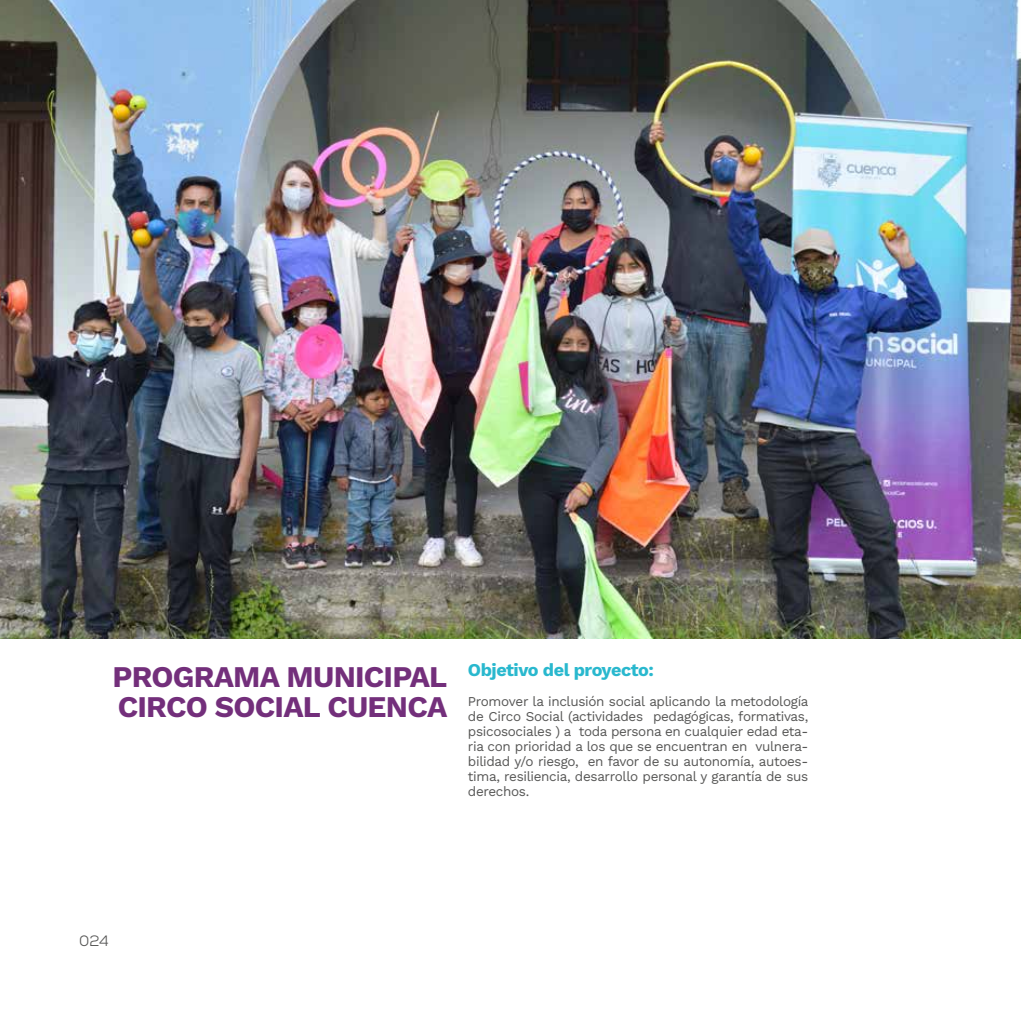
<style>
.page{position:relative;width:1021px;height:1021px;background:#fff}
.page>*{position:absolute;margin:0;border:0;box-sizing:border-box;transform-origin:0 0}
.t1{font:700 30px/30px "Work Sans";letter-spacing:-.025em;color:#732f7b}
.t2{font:700 18px "Work Sans";letter-spacing:-.025em;color:#29b8ce}
.t3{font:15px "Nexa";color:#575756}
.t4{font:13.5px/15px "Work Sans";letter-spacing:-.025em;color:#575756;text-align:justify}
</style>
<div class="page">
<img style="left:0;top:0;width:1020px;height:638px">
<h1 class="t1" style="left:112px;top:660px;width:336px">PROGRAMA MUNICIPAL<br>CIRCO SOCIAL CUENCA</h1>
<h2 class="t2" style="left:468px;top:656px;width:187px">Objetivo del proyecto:</h2>
<p class="t4" style="left:468px;top:693px;width:342px">Promover la inclusión social aplicando la metodología de Circo Social (actividades pedagógicas, formativas, psicosociales ) a toda persona en cualquier edad eta&shy;ria con prioridad a los que se encuentran en vulnera&shy;bilidad y/o riesgo, en favor de su autonomía, autoes&shy;tima, resiliencia, desarrollo personal y garantía de sus derechos.</p>
<p class="t3" style="left:79px;top:931px;width:31px">024</p>
</div>
